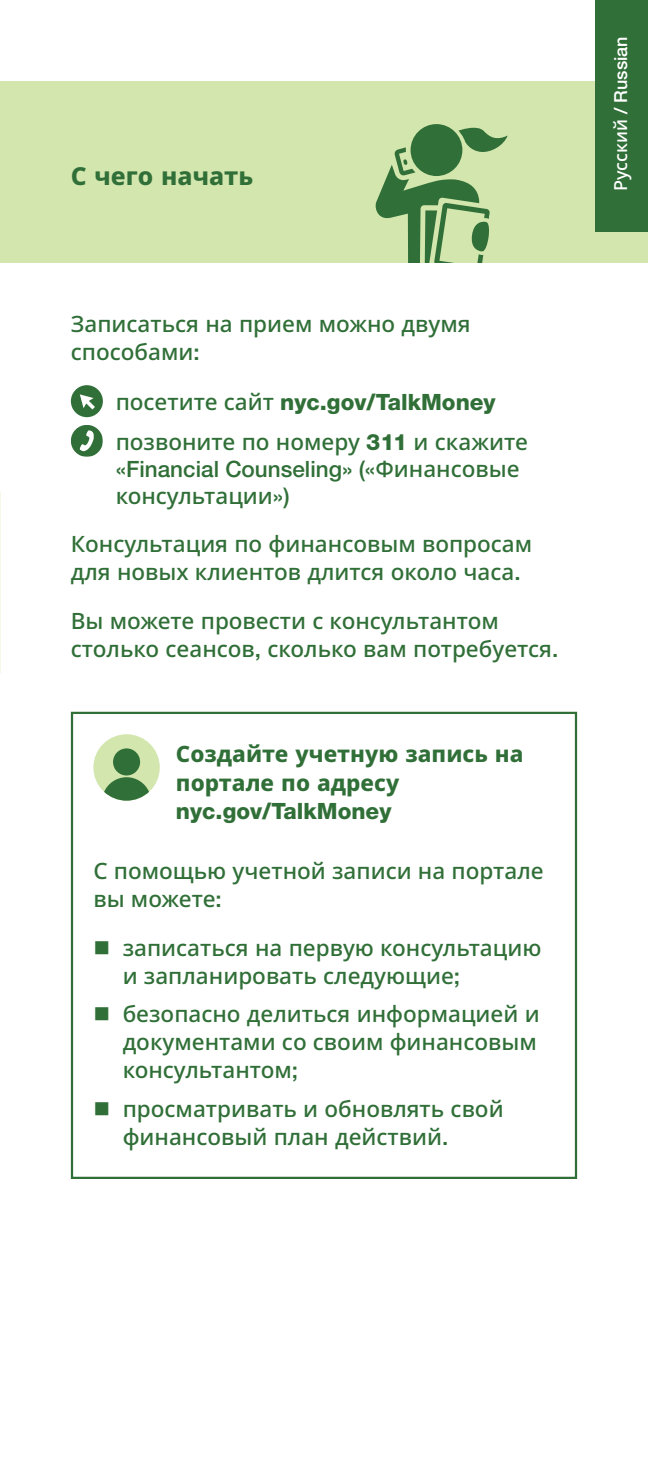
<style>
.page{position:relative;width:648px;height:1458px;background:#fff}
.page>*{position:absolute;margin:0;border:0;box-sizing:border-box;transform-origin:0 0}
.t1{font:800 24.75px "Noto Sans";color:#306f37}
.t2{font:500 22.5px/28.1px "Noto Sans";color:#306f37}
.t3{font:800 22.5px "Helvetica Neue LT Std";color:#306f37}
.t4{font:800 22.5px/28.1px "Noto Sans";color:#306f37}
.t5{font:500 22.5px "Helvetica Neue LT Std";color:#306f37}
.t6{font:500 18px "Helvetica Neue LT Std";color:#fff}
.s1{font-family:"Helvetica Neue LT Std"}
.s2{font-family:"Noto Sans";font-weight:500}
.s3{font-family:"Helvetica Neue LT Std";font-weight:800}
.s4{font-family:"Noto Sans"}
</style>
<div class="page">
<div style="left:0;top:81px;width:648px;height:182px;background:#d2e6ae"></div>
<svg style="left:375px;top:124px;width:133px;height:139px"></svg>
<div style="left:71px;top:385px;width:32px;height:32px;background:#306f37;border-radius:50%"></div>
<svg style="left:80px;top:394px;width:15px;height:16px"></svg>
<svg style="left:71px;top:425px;width:32px;height:32px"></svg>
<div style="left:93px;top:734px;width:67px;height:67px;background:#d2e6ae;border-radius:50%"></div>
<div style="left:113px;top:748px;width:27px;height:28px;background:#306f37;border-radius:50%"></div>
<svg style="left:104px;top:777px;width:45px;height:24px"></svg>
<div style="left:71px;top:712px;width:506px;height:467px;border:2px solid #306f37"></div>
<div style="left:595px;top:0;width:53px;height:232px;background:#306f37"></div>
<p class="t1" style="left:71px;top:158px;width:184px">С чего начать</p>
<p class="t2" style="left:71px;top:311px;width:401px">Записаться на прием можно двумя способами<span class="s1">:</span></p>
<p class="t3" style="left:116px;top:389px;width:382px"><span class="s2">посетите сайт</span> nyc.gov/TalkMoney</p>
<p class="t2" style="left:116px;top:428px;width:414px">позвоните по номеру <span class="s3">311</span> и скажите</p>
<p class="t5" style="left:116px;top:456px;width:405px">«Financial Counseling» («<span class="s4">Финансовые</span></p>
<p class="t2" style="left:71px;top:472px;width:463px;line-height:48.4px;text-indent:45px">консультации<span class="s1">»)<br></span>Консультация по финансовым вопросам</p>
<p class="t2" style="left:71px;top:549px;width:451px;line-height:48.4px">для новых клиентов длится около часа<span class="s1">.<br></span>Вы можете провести с консультантом</p>
<p class="t2" style="left:71px;top:635px;width:489px">столько сеансов<span class="s1">,</span> сколько вам потребуется<span class="s1">.</span></p>
<p class="t4" style="left:176px;top:740px;width:349px">Создайте учетную запись на портале по адресу</p>
<p class="t3" style="left:176px;top:797px;width:217px">nyc.gov/TalkMoney</p>
<p class="t2" style="left:93px;top:858px;width:452px">С помощью учетной записи на портале вы можете<span class="s1">:</span></p>
<p class="t2" style="left:123px;top:934px;width:420px">записаться на первую консультацию и запланировать следующие<span class="s1">;</span></p>
<p class="t2" style="left:123px;top:1000px;width:419px">безопасно делиться информацией и документами со своим финансовым консультантом<span class="s1">;</span></p>
<p class="t2" style="left:123px;top:1095px;width:382px">просматривать и обновлять свой финансовый план действий<span class="s1">.</span></p>
<p class="t6" style="left:610px;top:191px;width:156px;rotate:-90deg"><span class="s4">Русский</span> / Russian</p>
</div>
